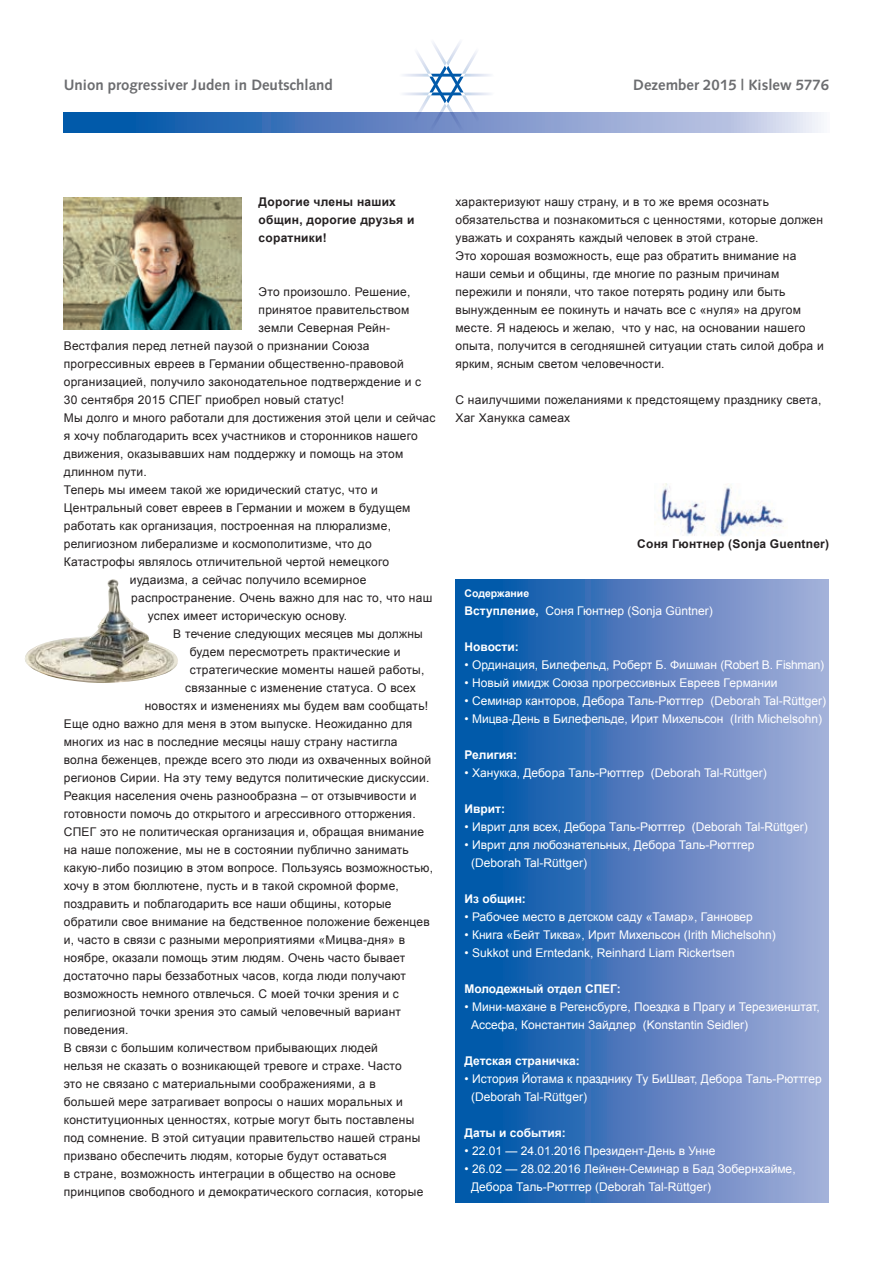
<style>
.page{position:relative;width:893px;height:1263px;background:#fff}
.page>*{position:absolute;margin:0;border:0;box-sizing:border-box;transform-origin:0 0}
.t1{font:700 15px "Syntax";color:#6c6d70}
.t2{font:12px/18px "Arial";letter-spacing:.02em;color:#231f20}
.t3{font:12px "Arial";color:#fff}
.t4{font:700 12px "Arial";color:#fff}
.t5{font:700 12px/18px "Arial";letter-spacing:.02em;color:#231f20}
.t6{font:700 10.5px "Arial";color:#fff}
.s1{font-weight:700}
</style>
<div class="page">
<svg style="left:64px;top:113px;width:757px;height:19px;background:#6b91c8"></svg>
<svg style="left:398px;top:42px;width:96px;height:88px"></svg>
<svg style="left:455px;top:579px;width:374px;height:623px;background:#507ebe"></svg>
<img style="left:64px;top:197px;width:178px;height:133px">
<img style="left:659px;top:484px;width:126px;height:52px">
<img style="left:25px;top:579px;width:153px;height:104px">
<p class="t1" style="left:64px;top:76px;width:271px">Union progressiver Juden in Deutschland</p>
<p class="t1" style="left:633px;top:76px;width:197px">Dezember 2015 | Kislew 5776</p>
<p class="t5" style="left:259px;top:193px;width:157px">Дорогие члены наших общин, дорогие друзья и соратники!</p>
<p class="t2" style="left:259px;top:283px;width:153px">Это произошло. Решение,</p>
<p class="t2" style="left:259px;top:301px;width:152px">принятое правительством</p>
<p class="t2" style="left:259px;top:319px;width:133px">земли Северная Рейн-</p>
<p class="t2" style="left:64px;top:337px;width:307px">Вестфалия перед летней паузой о признании Союза</p>
<p class="t2" style="left:64px;top:355px;width:341px">прогрессивных евреев в Германии общественно-правовой</p>
<p class="t2" style="left:64px;top:373px;width:359px">организацией, получило законодательное подтверждение и с</p>
<p class="t2" style="left:64px;top:391px;width:282px">30 сентября 2015 СПЕГ приобрел новый статус!</p>
<p class="t2" style="left:64px;top:409px;width:373px">Мы долго и много работали для достижения этой цели и сейчас я хочу поблагодарить всех участников и сторонников нашего движения, оказывавших нам поддержку и помощь на этом длинном пути.</p>
<p class="t2" style="left:64px;top:481px;width:316px">Теперь мы имеем такой же юридический статус, что и</p>
<p class="t2" style="left:64px;top:499px;width:348px">Центральный совет евреев в Германии и можем в будущем</p>
<p class="t2" style="left:64px;top:517px;width:329px">работать как организация, построенная на плюрализме,</p>
<p class="t2" style="left:64px;top:535px;width:310px">религиозном либерализме и космополитизме, что до</p>
<p class="t2" style="left:64px;top:553px;width:327px">Катастрофы являлось отличительной чертой немецкого</p>
<p class="t2" style="left:130px;top:571px;width:238px">иудаизма, а сейчас получило всемирное</p>
<p class="t2" style="left:131px;top:589px;width:303px">распространение. Очень важно для нас то, что наш</p>
<p class="t2" style="left:148px;top:607px;width:201px">успех имеет историческую основу.</p>
<p class="t2" style="left:173px;top:625px;width:251px">В течение следующих месяцев мы должны</p>
<p class="t2" style="left:190px;top:643px;width:212px">будем пересмотреть практические и</p>
<p class="t2" style="left:190px;top:661px;width:236px">стратегические моменты нашей работы,</p>
<p class="t2" style="left:185px;top:679px;width:232px">связанные с изменение статуса. О всех</p>
<p class="t2" style="left:145px;top:697px;width:285px">новостях и изменениях мы будем вам сообщать!</p>
<p class="t2" style="left:64px;top:715px;width:371px">Еще одно важно для меня в этом выпуске. Неожиданно для многих из нас в последние месяцы нашу страну настигла волна беженцев, прежде всего это люди из охваченных войной регионов Сирии. На эту тему ведутся политические дискуссии.<br>Реакция населения очень разнообразна – от отзывчивости и готовности помочь до открытого и агрессивного отторжения.<br>СПЕГ это не политическая организация и, обращая внимание на наше положение, мы не в состоянии публично занимать какую-либо позицию в этом вопросе. Пользуясь возможностью, хочу в этом бюллютене, пусть и в такой скромной форме, поздравить и поблагодарить все наши общины, которые обратили свое внимание на бедственное положение беженцев и, часто в связи с разными мероприятиями «Мицва-дня» в ноябре, оказали помощь этим людям. Очень часто бывает достаточно пары беззаботных часов, когда люди получают возможность немного отвлечься. С моей точки зрения и с религиозной точки зрения это самый человечный вариант поведения.</p>
<p class="t2" style="left:64px;top:1039px;width:361px">В связи с большим количеством прибывающих людей<br>нельзя не сказать о возникающей тревоге и страхе. Часто<br>это не связано с материальными соображениями, а в большей мере затрагивает вопросы о наших моральных и конституционных ценностях, котрые могут быть поставлены под сомнение. В этой ситуации правительство нашей страны призвано обеспечить людям, которые будут оставаться<br>в стране, возможность интеграции в общество на основе принципов свободного и демократического согласия, которые</p>
<p class="t2" style="left:455px;top:193px;width:369px">характеризуют нашу страну, и в то же время осознать обязательства и познакомиться с ценностями, которые должен уважать и сохранять каждый человек в этой стране.</p>
<p class="t2" style="left:455px;top:247px;width:370px">Это хорошая возможность, еще раз обратить внимание на наши семьи и общины, где многие по разным причинам пережили и поняли, что такое потерять родину или быть вынужденным ее покинуть и начать все с «нуля» на другом месте. Я надеюсь и желаю, что у нас, на основании нашего опыта, получится в сегодняшней ситуации стать силой добра и ярким, ясным светом человечности.</p>
<p class="t2" style="left:455px;top:391px;width:367px">С наилучшими пожеланиями к предстоящему празднику света,</p>
<p class="t2" style="left:455px;top:409px;width:116px">Хаг Ханукка самеах</p>
<p class="t5" style="left:637px;top:535px;width:193px">Соня Гюнтнер (Sonja Guentner)</p>
<p class="t6" style="left:464px;top:586px;width:66px">Содержание</p>
<p class="t3" style="left:464px;top:602px;width:250px"><span class="s1">Вступление,</span> Соня Гюнтнер (Sonja Güntner)</p>
<p class="t4" style="left:464px;top:638px;width:56px">Новости:</p>
<p class="t3" style="left:464px;top:656px;width:361px">• Ординация, Билефельд, Роберт Б. Фишман (Robert B. Fishman)</p>
<p class="t3" style="left:464px;top:674px;width:315px">• Новый имидж Союза прогрессивных Евреев Германии</p>
<p class="t3" style="left:464px;top:692px;width:363px">• Семинар канторов, Дебора Таль-Рюттгер (Deborah Tal-Rüttger)</p>
<p class="t3" style="left:464px;top:710px;width:359px">• Мицва-День в Билефельде, Ирит Михельсон (Irith Michelsohn)</p>
<p class="t4" style="left:464px;top:746px;width:54px">Религия:</p>
<p class="t3" style="left:464px;top:764px;width:304px">• Ханукка, Дебора Таль-Рюттгер (Deborah Tal-Rüttger)</p>
<p class="t4" style="left:464px;top:800px;width:42px">Иврит:</p>
<p class="t3" style="left:464px;top:818px;width:345px">• Иврит для всех, Дебора Таль-Рюттгер (Deborah Tal-Rüttger)</p>
<p class="t3" style="left:464px;top:836px;width:292px">• Иврит для любознательных, Дебора Таль-Рюттгер</p>
<p class="t3" style="left:471px;top:854px;width:117px">(Deborah Tal-Rüttger)</p>
<p class="t4" style="left:464px;top:890px;width:63px">Из общин:</p>
<p class="t3" style="left:464px;top:908px;width:290px">• Рабочее место в детском саду «Тамар», Ганновер</p>
<p class="t3" style="left:464px;top:926px;width:313px">• Книга «Бейт Тиква», Ирит Михельсон (Irith Michelsohn)</p>
<p class="t3" style="left:464px;top:944px;width:272px">• Sukkot und Erntedank, Reinhard Liam Rickertsen</p>
<p class="t4" style="left:464px;top:980px;width:158px">Молодежный отдел СПЕГ:</p>
<p class="t3" style="left:464px;top:998px;width:357px">• Мини-махане в Регенсбурге, Поездка в Прагу и Терезиенштат,</p>
<p class="t3" style="left:471px;top:1016px;width:279px">Ассефа, Константин Зайдлер (Konstantin Seidler)</p>
<p class="t4" style="left:464px;top:1052px;width:117px">Детская страничка:</p>
<p class="t3" style="left:464px;top:1070px;width:359px">• История Йотама к празднику Ту БиШват, Дебора Таль-Рюттгер</p>
<p class="t3" style="left:471px;top:1088px;width:117px">(Deborah Tal-Rüttger)</p>
<p class="t4" style="left:464px;top:1124px;width:103px">Даты и события:</p>
<p class="t3" style="left:464px;top:1142px;width:253px">• 22.01 — 24.01.2016 Президент-День в Унне</p>
<p class="t3" style="left:464px;top:1160px;width:333px">• 26.02 — 28.02.2016 Лейнен-Семинар в Бад Зобернхайме,</p>
<p class="t3" style="left:471px;top:1178px;width:241px">Дебора Таль-Рюттгер (Deborah Tal-Rüttger)</p>
</div>
